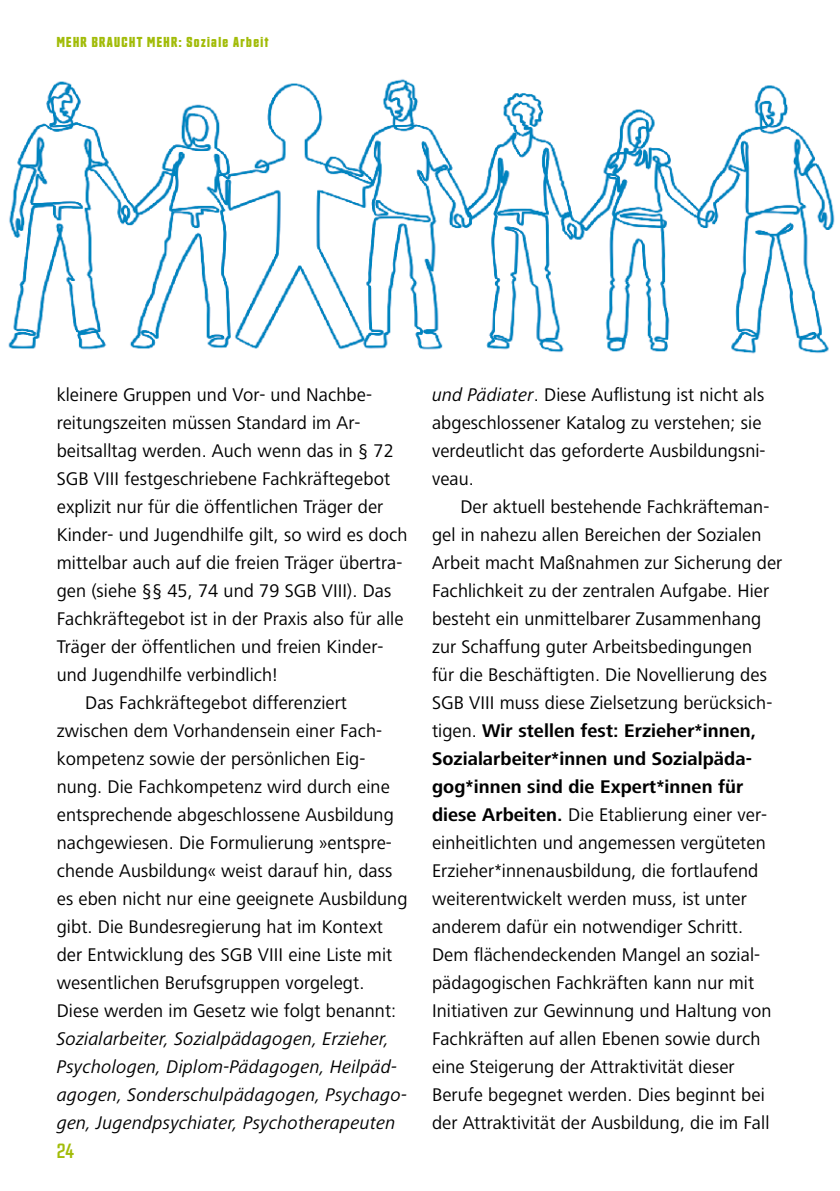
<style>
.page{position:relative;width:840px;height:1191px;background:#fff}
.page>*{position:absolute;margin:0;border:0;box-sizing:border-box;transform-origin:0 0}
.t1{font:20px "Countach";color:#a2bc09}
.t2{font:19px/28px "Frutiger Next LT";letter-spacing:.005em;color:#000}
.t3{font:italic 19px/28px "Frutiger Next LT";letter-spacing:.005em;color:#000}
.t4{font:700 14px "Countach";letter-spacing:.1em;color:#a2bc09}
.s1{font-style:italic}
.s2{font-weight:700}
</style>
<div class="page">
<img style="left:8px;top:79px;width:827px;height:275px">
<p class="t4" style="left:57px;top:33px;width:213px">MEHR BRAUCHT MEHR: Soziale Arbeit</p>
<p class="t2" style="left:57px;top:380px;width:316px">kleinere Gruppen und Vor- und Nachbe-</p>
<p class="t2" style="left:57px;top:408px;width:305px">reitungszeiten müssen Standard im Ar-</p>
<p class="t2" style="left:57px;top:436px;width:338px">beitsalltag werden. Auch wenn das in § 72</p>
<p class="t2" style="left:57px;top:464px;width:335px">SGB VIII festgeschriebene Fachkräftegebot</p>
<p class="t2" style="left:57px;top:492px;width:328px">explizit nur für die öffentlichen Träger der</p>
<p class="t2" style="left:57px;top:520px;width:352px">Kinder- und Jugendhilfe gilt, so wird es doch</p>
<p class="t2" style="left:57px;top:548px;width:347px">mittelbar auch auf die freien Träger übertra-</p>
<p class="t2" style="left:57px;top:576px;width:336px">gen (siehe §§ 45, 74 und 79 SGB VIII). Das</p>
<p class="t2" style="left:57px;top:604px;width:348px">Fachkräftegebot ist in der Praxis also für alle</p>
<p class="t2" style="left:57px;top:632px;width:328px">Träger der öffentlichen und freien Kinder-</p>
<p class="t2" style="left:57px;top:660px;width:222px">und Jugendhilfe verbindlich!</p>
<p class="t2" style="left:85px;top:688px;width:263px">Das Fachkräftegebot differenziert</p>
<p class="t2" style="left:57px;top:716px;width:327px">zwischen dem Vorhandensein einer Fach-</p>
<p class="t2" style="left:57px;top:744px;width:310px">kompetenz sowie der persönlichen Eig-</p>
<p class="t2" style="left:57px;top:772px;width:334px">nung. Die Fachkompetenz wird durch eine</p>
<p class="t2" style="left:57px;top:800px;width:338px">entsprechende abgeschlossene Ausbildung</p>
<p class="t2" style="left:57px;top:828px;width:336px">nachgewiesen. Die Formulierung »entspre-</p>
<p class="t2" style="left:57px;top:856px;width:337px">chende Ausbildung« weist darauf hin, dass</p>
<p class="t2" style="left:57px;top:884px;width:352px">es eben nicht nur eine geeignete Ausbildung</p>
<p class="t2" style="left:57px;top:912px;width:327px">gibt. Die Bundesregierung hat im Kontext</p>
<p class="t2" style="left:57px;top:940px;width:337px">der Entwicklung des SGB VIII eine Liste mit</p>
<p class="t2" style="left:57px;top:968px;width:309px">wesentlichen Berufsgruppen vorgelegt.</p>
<p class="t2" style="left:57px;top:996px;width:341px">Diese werden im Gesetz wie folgt benannt:</p>
<p class="t3" style="left:57px;top:1024px;width:351px">Sozialarbeiter, Sozialpädagogen, Erzieher, Psychologen, Diplom-Pädagogen, Heilpäd&shy;agogen, Sonderschulpädagogen, Psychago&shy;gen, Jugendpsychiater, Psychotherapeuten</p>
<p class="t1" style="left:57px;top:1138px;width:19px">24</p>
<p class="t2" style="left:432px;top:380px;width:335px"><span class="s1">und Pädiater</span>. Diese Auflistung ist nicht als abgeschlossener Katalog zu verstehen; sie verdeutlicht das geforderte Ausbildungsni&shy;veau.</p>
<p class="t2" style="left:432px;top:492px;width:351px;text-indent:28px">Der aktuell bestehende Fachkräfteman&shy;gel in nahezu allen Bereichen der Sozialen Arbeit macht Maßnahmen zur Sicherung der Fachlichkeit zu der zentralen Aufgabe. Hier besteht ein unmittelbarer Zusammenhang zur Schaffung guter Arbeitsbedingungen<br>für die Beschäftigten. Die Novellierung des SGB VIII muss diese Zielsetzung berücksich&shy;tigen. <span class="s2">Wir stellen fest: Erzieher*innen, Sozialarbeiter*innen und Sozialpäda&shy;gog*innen sind die Expert*innen für diese Arbeiten.</span> Die Etablierung einer ver&shy;einheitlichten und angemessen vergüteten Erzieher*innenausbildung, die fortlaufend weiterentwickelt werden muss, ist unter anderem dafür ein notwendiger Schritt.<br>Dem flächendeckenden Mangel an sozial&shy;pädagogischen Fachkräften kann nur mit Initiativen zur Gewinnung und Haltung von Fachkräften auf allen Ebenen sowie durch eine Steigerung der Attraktivität dieser Berufe begegnet werden. Dies beginnt bei der Attraktivität der Ausbildung, die im Fall</p>
</div>
